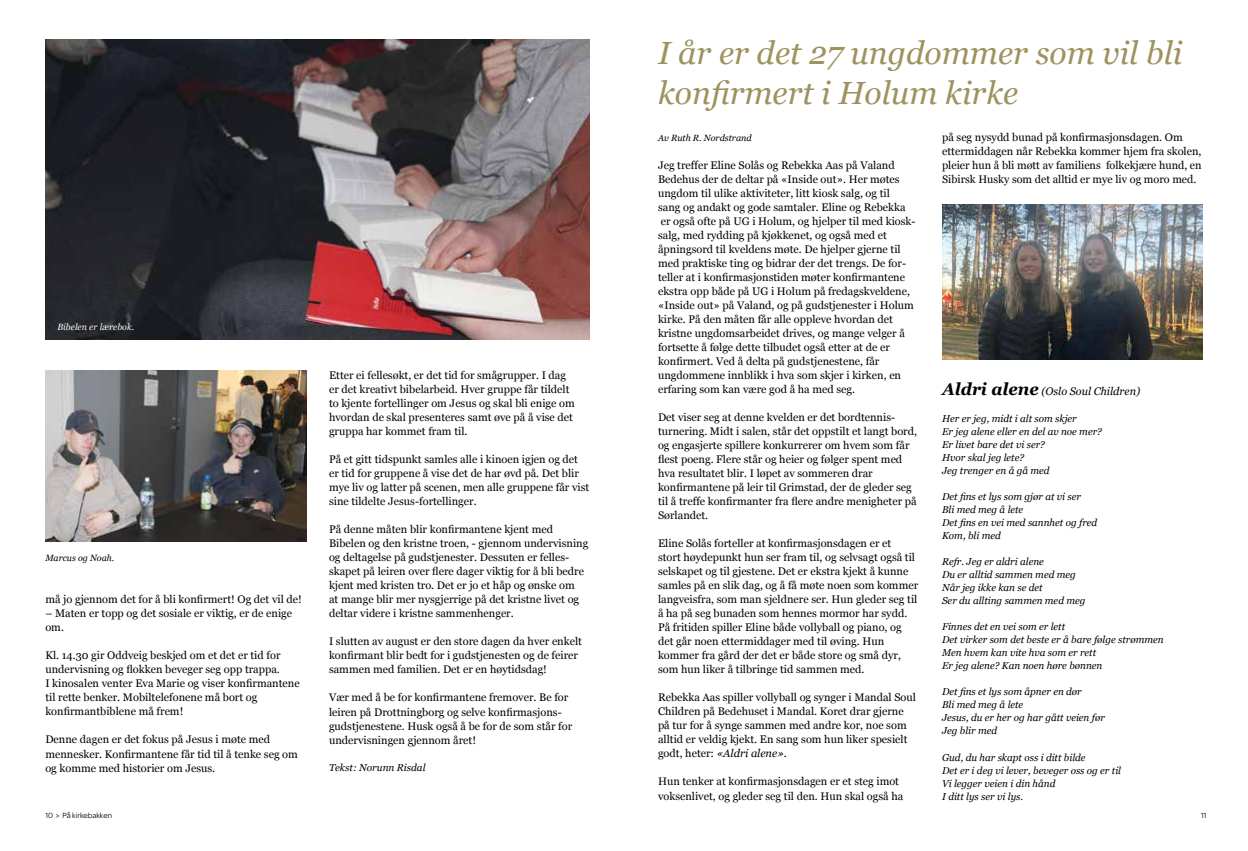
<style>
.page{position:relative;width:1248px;height:851px;background:#fff}
.page>*{position:absolute;margin:0;border:0;box-sizing:border-box;transform-origin:0 0}
.t1{font:italic 32px/40px "Georgia";color:#9e925e}
.t2{font:11px/14px "Georgia";color:#000}
.t3{font:italic 11px "Georgia";color:#000}
.t4{font:italic 10px/13px "Georgia";color:#000}
.t5{font:italic 9px "Georgia";color:#000}
.t6{font:italic 9px "Georgia";color:#fff}
.t7{font:8px "Omnes";color:#000}
.s1{font-style:italic}
.s2{font-weight:700;font-size:17px}
</style>
<div class="page">
<img style="left:942px;top:204px;width:260px;height:155px">
<img style="left:45px;top:371px;width:261px;height:170px">
<img style="left:45px;top:40px;width:545px;height:299px">
<p class="t6" style="left:57px;top:320px;width:78px">Bibelen er lærebok.</p>
<p class="t5" style="left:45px;top:551px;width:70px">Marcus og Noah.</p>
<p class="t2" style="left:45px;top:592px;width:258px">må jo gjennom det for å bli konfirmert! Og det vil de!</p>
<p class="t2" style="left:45px;top:606px;width:248px">– Maten er topp og det sosiale er viktig, er de enige om.</p>
<p class="t2" style="left:45px;top:648px;width:256px">Kl. 14.30 gir Oddveig beskjed om et det er tid for undervisning og flokken beveger seg opp trappa.<br>I kinosalen venter Eva Marie og viser konfirmantene til rette benker. Mobiltelefonene må bort og konfirmantbiblene må frem!</p>
<p class="t2" style="left:45px;top:732px;width:254px">Denne dagen er det fokus på Jesus i møte med mennesker. Konfirmantene får tid til å tenke seg om og komme med historier om Jesus.</p>
<p class="t2" style="left:329px;top:368px;width:247px">Etter ei fellesøkt, er det tid for smågrupper. I dag er det kreativt bibelarbeid. Hver gruppe får tildelt to kjente fortellinger om Jesus og skal bli enige om hvordan de skal presenteres samt øve på å vise det gruppa har kommet fram til.</p>
<p class="t2" style="left:329px;top:452px;width:262px">På et gitt tidspunkt samles alle i kinoen igjen og det er tid for gruppene å vise det de har øvd på. Det blir mye liv og latter på scenen, men alle gruppene får vist sine tildelte Jesus-fortellinger.</p>
<p class="t2" style="left:329px;top:522px;width:261px">På denne måten blir konfirmantene kjent med Bibelen og den kristne troen, - gjennom undervisning og deltagelse på gudstjenester. Dessuten er felles&shy;skapet på leiren over flere dager viktig for å bli bedre kjent med kristen tro. Det er jo et håp og ønske om<br>at mange blir mer nysgjerrige på det kristne livet og deltar videre i kristne sammenhenger.</p>
<p class="t2" style="left:329px;top:634px;width:254px">I slutten av august er den store dagen da hver enkelt konfirmant blir bedt for i gudstjenesten og de feirer sammen med familien. Det er en høytidsdag!</p>
<p class="t2" style="left:329px;top:690px;width:245px">Vær med å be for konfirmantene fremover. Be for leiren på Drottningborg og selve konfirmasjons&shy;gudstjenestene. Husk også å be for de som står for undervisningen gjennom året!</p>
<p class="t4" style="left:329px;top:761px;width:98px">Tekst: Norunn Risdal</p>
<h1 class="t1" style="left:658px;top:32px;width:526px">I år er det 27 ungdommer som vil bli konfirmert i Holum kirke</h1>
<p class="t5" style="left:658px;top:131px;width:95px">Av Ruth R. Nordstrand</p>
<p class="t2" style="left:658px;top:158px;width:259px">Jeg treffer Eline Solås og Rebekka Aas på Valand Bedehus der de deltar på «Inside out». Her møtes ungdom til ulike aktiviteter, litt kiosk salg, og til<br>sang og andakt og gode samtaler. Eline og Rebekka er også ofte på UG i Holum, og hjelper til med kiosk&shy;salg, med rydding på kjøkkenet, og også med et åpningsord til kveldens møte. De hjelper gjerne til med praktiske ting og bidrar der det trengs. De for&shy;teller at i konfirmasjonstiden møter konfirmantene ekstra opp både på UG i Holum på fredagskveldene, «Inside out» på Valand, og på gudstjenester i Holum kirke. På den måten får alle oppleve hvordan det kristne ungdomsarbeidet drives, og mange velger å fortsette å følge dette tilbudet også etter at de er konfirmert. Ved å delta på gudstjenestene, får ungdommene innblikk i hva som skjer i kirken, en erfaring som kan være god å ha med seg.</p>
<p class="t2" style="left:658px;top:410px;width:260px">Det viser seg at denne kvelden er det bordtennis&shy;turnering. Midt i salen, står det oppstilt et langt bord, og engasjerte spillere konkurrerer om hvem som får flest poeng. Flere står og heier og følger spent med hva resultatet blir. I løpet av sommeren drar konfirmantene på leir til Grimstad, der de gleder seg til å treffe konfirmanter fra flere andre menigheter på Sørlandet.</p>
<p class="t2" style="left:658px;top:536px;width:262px">Eline Solås forteller at konfirmasjonsdagen er et<br>stort høydepunkt hun ser fram til, og selvsagt også til selskapet og til gjestene. Det er ekstra kjekt å kunne samles på en slik dag, og å få møte noen som kommer langveisfra, som man sjeldnere ser. Hun gleder seg til å ha på seg bunaden som hennes mormor har sydd.<br>På fritiden spiller Eline både vollyball og piano, og det går noen ettermiddager med til øving. Hun kommer fra gård der det er både store og små dyr, som hun liker å tilbringe tid sammen med.</p>
<p class="t2" style="left:658px;top:690px;width:259px">Rebekka Aas spiller vollyball og synger i Mandal Soul Children på Bedehuset i Mandal. Koret drar gjerne på tur for å synge sammen med andre kor, noe som alltid er veldig kjekt. En sang som hun liker spesielt godt, heter: <span class="s1">«Aldri alene».</span></p>
<p class="t2" style="left:658px;top:774px;width:247px">Hun tenker at konfirmasjonsdagen er et steg imot voksenlivet, og gleder seg til den. Hun skal også ha</p>
<p class="t2" style="left:942px;top:130px;width:261px">på seg nysydd bunad på konfirmasjonsdagen. Om ettermiddagen når Rebekka kommer hjem fra skolen, pleier hun å bli møtt av familiens folkekjære hund, en Sibirsk Husky som det alltid er mye liv og moro med.</p>
<p class="t3" style="left:942px;top:383px;width:199px"><span class="s2">Aldri alene</span> (Oslo Soul Children)</p>
<p class="t4" style="left:942px;top:412px;width:161px">Her er jeg, midt i alt som skjer<br>Er jeg alene eller en del av noe mer?<br>Er livet bare det vi ser?<br>Hvor skal jeg lete?<br>Jeg trenger en å gå med</p>
<p class="t4" style="left:942px;top:490px;width:157px">Det fins et lys som gjør at vi ser<br>Bli med meg å lete<br>Det fins en vei med sannhet og fred<br>Kom, bli med</p>
<p class="t4" style="left:942px;top:555px;width:145px">Refr. Jeg er aldri alene<br>Du er alltid sammen med meg<br>Når jeg ikke kan se det<br>Ser du allting sammen med meg</p>
<p class="t4" style="left:942px;top:620px;width:223px">Finnes det en vei som er lett<br>Det virker som det beste er å bare følge strømmen Men hvem kan vite hva som er rett<br>Er jeg alene? Kan noen høre bønnen</p>
<p class="t4" style="left:942px;top:685px;width:164px">Det fins et lys som åpner en dør<br>Bli med meg å lete<br>Jesus, du er her og har gått veien før<br>Jeg blir med</p>
<p class="t4" style="left:942px;top:750px;width:180px">Gud, du har skapt oss i ditt bilde<br>Det er i deg vi lever, beveger oss og er til<br>Vi legger veien i din hånd<br>I ditt lys ser vi lys.</p>
<p class="t7" style="left:45px;top:810px;width:68px">10 &gt; På kirkebakken</p>
<p class="t7" style="left:1200px;top:810px;width:7px">11</p>
</div>
